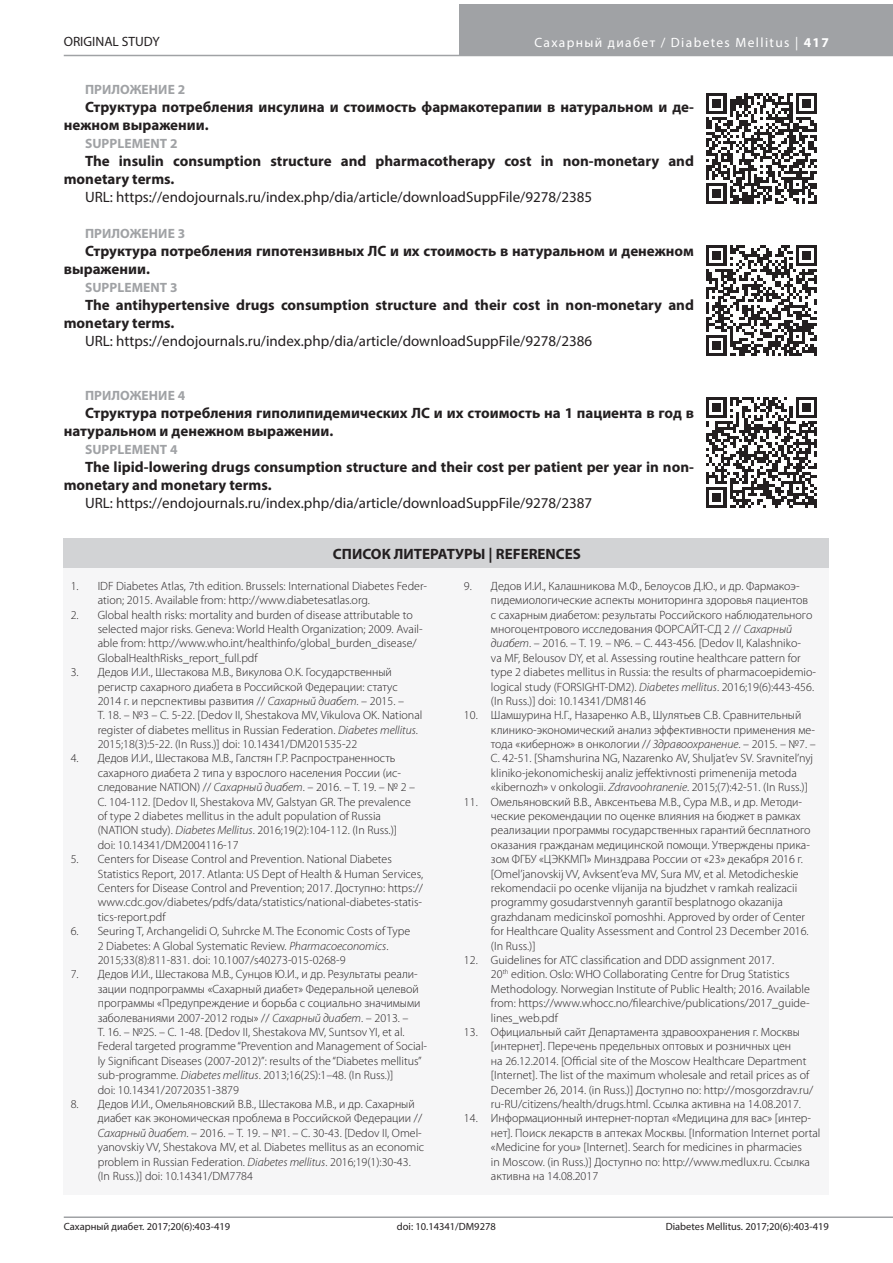
<style>
.page{position:relative;width:893px;height:1263px;background:#fff}
.page>*{position:absolute;margin:0;border:0;box-sizing:border-box;transform-origin:0 0}
.t1{font:700 15px/18px "Myriad Pro";color:#231f20}
.t2{font:15px "Myriad Pro";color:#231f20}
.t3{font:700 13.5px "Myriad Pro";letter-spacing:.005em;color:#a0a2a5}
.t4{font:13.5px "Myriad Pro";letter-spacing:.1em;color:#fff}
.t5{font:13.5px "Myriad Pro";color:#231f20}
.t6{font:300 12px/14.4px "Myriad Pro";color:#231f20}
.t7{font:10.5px "Myriad Pro";color:#231f20}
.s1{font-weight:700}
.s2{font-style:italic}
</style>
<div class="page">
<div style="left:459px;top:4px;width:434px;height:52px;background:#a0a2a5"></div>
<hr style="left:64px;top:55px;width:829px;height:1px;background:#a0a2a5">
<hr style="left:64px;top:1216px;width:829px;height:2px;background:#a0a2a5">
<svg style="left:706px;top:93px;width:111px;height:111px"></svg>
<svg style="left:706px;top:245px;width:111px;height:111px"></svg>
<svg style="left:706px;top:397px;width:111px;height:111px"></svg>
<div style="left:64px;top:568px;width:765px;height:627px;background:#f6f6f7"></div>
<div style="left:64px;top:538px;width:765px;height:30px;background:#d2d3d5"></div>
<p class="t5" style="left:64px;top:37px;width:98px">ORIGINAL STUDY</p>
<p class="t4" style="left:534px;top:37px;width:296px">Сахарный диабет / Diabetes Mellitus | <span class="s1">417</span></p>
<p class="t3" style="left:85px;top:85px;width:102px">ПРИЛОЖЕНИЕ 2</p>
<p class="t1" style="left:64px;top:99px;width:632px;text-indent:21px">Структура потребления инсулина и стоимость фармакотерапии в натуральном и де&shy;нежном выражении.</p>
<p class="t3" style="left:85px;top:139px;width:94px">SUPPLEMENT 2</p>
<p class="t1" style="left:64px;top:153px;width:632px;text-indent:21px">The insulin consumption structure and pharmacotherapy cost in non-monetary and monetary terms.</p>
<p class="t2" style="left:85px;top:192px;width:509px">URL: https://endojournals.ru/index.php/dia/article/downloadSuppFile/9278/2385</p>
<p class="t3" style="left:85px;top:229px;width:102px">ПРИЛОЖЕНИЕ 3</p>
<p class="t1" style="left:64px;top:243px;width:632px;text-indent:21px">Структура потребления гипотензивных ЛС и их стоимость в натуральном и денежном выражении.</p>
<p class="t3" style="left:85px;top:283px;width:94px">SUPPLEMENT 3</p>
<p class="t1" style="left:64px;top:297px;width:632px;text-indent:21px">The antihypertensive drugs consumption structure and their cost in non-monetary and monetary terms.</p>
<p class="t2" style="left:85px;top:336px;width:509px">URL: https://endojournals.ru/index.php/dia/article/downloadSuppFile/9278/2386</p>
<p class="t3" style="left:85px;top:391px;width:102px">ПРИЛОЖЕНИЕ 4</p>
<p class="t1" style="left:64px;top:405px;width:632px;text-indent:21px">Структура потребления гиполипидемических ЛС и их стоимость на 1 пациента в год в натуральном и денежном выражении.</p>
<p class="t3" style="left:85px;top:445px;width:94px">SUPPLEMENT 4</p>
<p class="t1" style="left:64px;top:459px;width:632px;text-indent:21px">The lipid-lowering drugs consumption structure and their cost per patient per year in non&shy;monetary and monetary terms.</p>
<p class="t2" style="left:85px;top:498px;width:509px">URL: https://endojournals.ru/index.php/dia/article/downloadSuppFile/9278/2387</p>
<p class="t1" style="left:333px;top:546px;width:249px">СПИСОК ЛИТЕРАТУРЫ | REFERENCES</p>
<p class="t6" style="left:98px;top:579px;width:331px;text-indent:-27px">1. IDF Diabetes Atlas, 7th edition. Brussels: International Diabetes Feder&shy;ation; 2015. Available from: http://www.diabetesatlas.org.</p>
<p class="t6" style="left:98px;top:608px;width:326px;text-indent:-27px">2. Global health risks: mortality and burden of disease attributable to selected major risks. Geneva: World Health Organization; 2009. Avail&shy;able from: http://www.who.int/healthinfo/global_burden_disease/ GlobalHealthRisks_report_full.pdf</p>
<p class="t6" style="left:98px;top:666px;width:326px;text-indent:-27px">3. Дедов И.И., Шестакова М.В., Викулова О.К. Государственный регистр сахарного диабета в Российской Федерации: статус 2014 г. и перспективы развития // <span class="s2">Сахарный диабет</span>. – 2015. –<br>Т. 18. – №3 – C. 5-22. [Dedov II, Shestakova MV, Vikulova OK. National register of diabetes mellitus in Russian Federation. <span class="s2">Diabetes mellitus</span>.<br>2015;18(3):5-22. (In Russ.)] doi: 10.14341/DM201535-22</p>
<p class="t6" style="left:98px;top:752px;width:319px;text-indent:-27px">4. Дедов И.И., Шестакова М.В., Галстян Г.Р. Распространенность сахарного диабета 2 типа у взрослого населения России (ис&shy;следование NATION) // <span class="s2">Сахарный диабет</span>. – 2016. – Т. 19. – № 2 – С. 104-112. [Dedov II, Shestakova MV, Galstyan GR. The prevalence of type 2 diabetes mellitus in the adult population of Russia (NATION study). <span class="s2">Diabetes Mellitus</span>. 2016;19(2):104-112. (In Russ.)] doi: 10.14341/DM2004116-17</p>
<p class="t6" style="left:98px;top:853px;width:327px;text-indent:-27px">5. Centers for Disease Control and Prevention. National Diabetes Statistics Report, 2017. Atlanta: US Dept of Health &amp; Human Services, Centers for Disease Control and Prevention; 2017. Доступно: https:// www.cdc.gov/diabetes/pdfs/data/statistics/national-diabetes-statis&shy;tics-report.pdf</p>
<p class="t6" style="left:98px;top:925px;width:314px;text-indent:-27px">6. Seuring T, Archangelidi O, Suhrcke M. The Economic Costs of Type<br>2 Diabetes: A Global Systematic Review. <span class="s2">Pharmacoeconomics</span>.<br>2015;33(8):811-831. doi: 10.1007/s40273-015-0268-9</p>
<p class="t6" style="left:98px;top:968px;width:331px;text-indent:-27px">7. Дедов И.И., Шестакова М.В., Сунцов Ю.И., и др. Результаты реали&shy;зации подпрограммы «Сахарный диабет» Федеральной целевой программы «Предупреждение и борьба с социально значимыми заболеваниями 2007-2012 годы» // <span class="s2">Сахарный диабет</span>. – 2013. –<br>Т. 16. – №2S. – C. 1-48. [Dedov II, Shestakova MV, Suntsov YI, et al.<br>Federal targeted programme “Prevention and Management of Social&shy;ly Significant Diseases (2007-2012)”: results of the “Diabetes mellitus” sub-programme. <span class="s2">Diabetes mellitus</span>. 2013;16(2S):1–48. (In Russ.)]<br>doi: 10.14341/20720351-3879</p>
<p class="t6" style="left:98px;top:1098px;width:328px;text-indent:-27px">8. Дедов И.И., Омельяновский В.В., Шестакова М.В., и др. Сахарный диабет как экономическая проблема в Российской Федерации // <span class="s2">Сахарный диабет</span>. – 2016. – Т. 19. – №1. – C. 30-43. [Dedov II, Omel&shy;yanovskiy VV, Shestakova MV, et al. Diabetes mellitus as an economic problem in Russian Federation. <span class="s2">Diabetes mellitus</span>. 2016;19(1):30-43. (In Russ.)] doi: 10.14341/DM7784</p>
<p class="t6" style="left:491px;top:579px;width:327px;text-indent:-27px">9. Дедов И.И., Калашникова М.Ф., Белоусов Д.Ю., и др. Фармакоэ&shy;пидемиологические аспекты мониторинга здоровья пациентов с сахарным диабетом: результаты Российского наблюдательного многоцентрового исследования ФОРСАЙТ-СД 2 // <span class="s2">Сахарный диабет</span>. – 2016. – Т. 19. – №6. – С. 443-456. [Dedov II, Kalashniko-<br>va MF, Belousov DY, et al. Assessing routine healthcare pattern for type 2 diabetes mellitus in Russia: the results of рharmacoepidemio&shy;logical study (FORSIGHT-DM2). <span class="s2">Diabetes mellitus</span>. 2016;19(6):443-456. (In Russ.)] doi: 10.14341/DM8146</p>
<p class="t6" style="left:491px;top:709px;width:326px;text-indent:-27px">10. Шамшурина Н.Г., Назаренко А.В., Шулятьев С.В. Сравнительный клинико-экономический анализ эффективности применения ме&shy;тода «кибернож» в онкологии // <span class="s2">Здравоохранение</span>. – 2015. – №7. – С. 42-51. [Shamshurina NG, Nazarenko AV, Shuljat’ev SV. Sravnitel’nyj kliniko-jekonomicheskij analiz jeffektivnosti primenenija metoda «kibernozh» v onkologii. <span class="s2">Zdravoohranenie</span>. 2015;(7):42-51. (In Russ.)]</p>
<p class="t6" style="left:491px;top:795px;width:321px;text-indent:-27px">11. Омельяновский В.В., Авксентьева М.В., Сура М.В., и др. Методи&shy;ческие рекомендации по оценке влияния на бюджет в рамках реализации программы государственных гарантий бесплатного оказания гражданам медицинской помощи. Утверждены прика&shy;зом ФГБУ «ЦЭККМП» Минздрава России от «23» декабря 2016 г. [Omel’janovskij VV, Avksent’eva MV, Sura MV, et al. Metodicheskie rekomendacii po ocenke vlijanija na bjudzhet v ramkah realizacii programmy gosudarstvennyh garantiĭ besplatnogo okazanija grazhdanam medicinskoĭ pomoshhi. Approved by order of Center for Healthcare Quality Assessment and Control 23 December 2016. (In Russ.)]</p>
<p class="t6" style="left:491px;top:954px;width:320px;text-indent:-27px">12. Guidelines for ATC classification and DDD assignment 2017.<br>20<sup>th</sup> edition. Oslo: WHO Collaborating Centre for Drug Statistics Methodology. Norwegian Institute of Public Health; 2016. Available from: https://www.whocc.no/filearchive/publications/2017_guide&shy;lines_web.pdf</p>
<p class="t6" style="left:491px;top:1026px;width:324px;text-indent:-27px">13. Официальный сайт Департамента здравоохранения г. Москвы [интернет]. Перечень предельных оптовых и розничных цен<br>на 26.12.2014. [Official site of the Moscow Healthcare Department [Internet]. The list of the maximum wholesale and retail prices as of December 26, 2014. (in Russ.)] Доступно по: http://mosgorzdrav.ru/ ru-RU/citizens/health/drugs.html. Ссылка активна на 14.08.2017.</p>
<p class="t6" style="left:491px;top:1112px;width:331px;text-indent:-27px">14. Информационный интернет-портал «Медицина для вас» [интер&shy;нет]. Поиск лекарств в аптеках Москвы. [Information Internet portal «Medicine for you» [Internet]. Search for medicines in pharmacies<br>in Moscow. (in Russ.)] Доступно по: http://www.medlux.ru. Ссылка активна на 14.08.2017</p>
<p class="t7" style="left:64px;top:1223px;width:168px">Сахарный диабет. 2017;20(6):403-419</p>
<p class="t7" style="left:397px;top:1223px;width:100px">doi: 10.14341/DM9278</p>
<p class="t7" style="left:666px;top:1223px;width:165px">Diabetes Mellitus. 2017;20(6):403-419</p>
</div>
